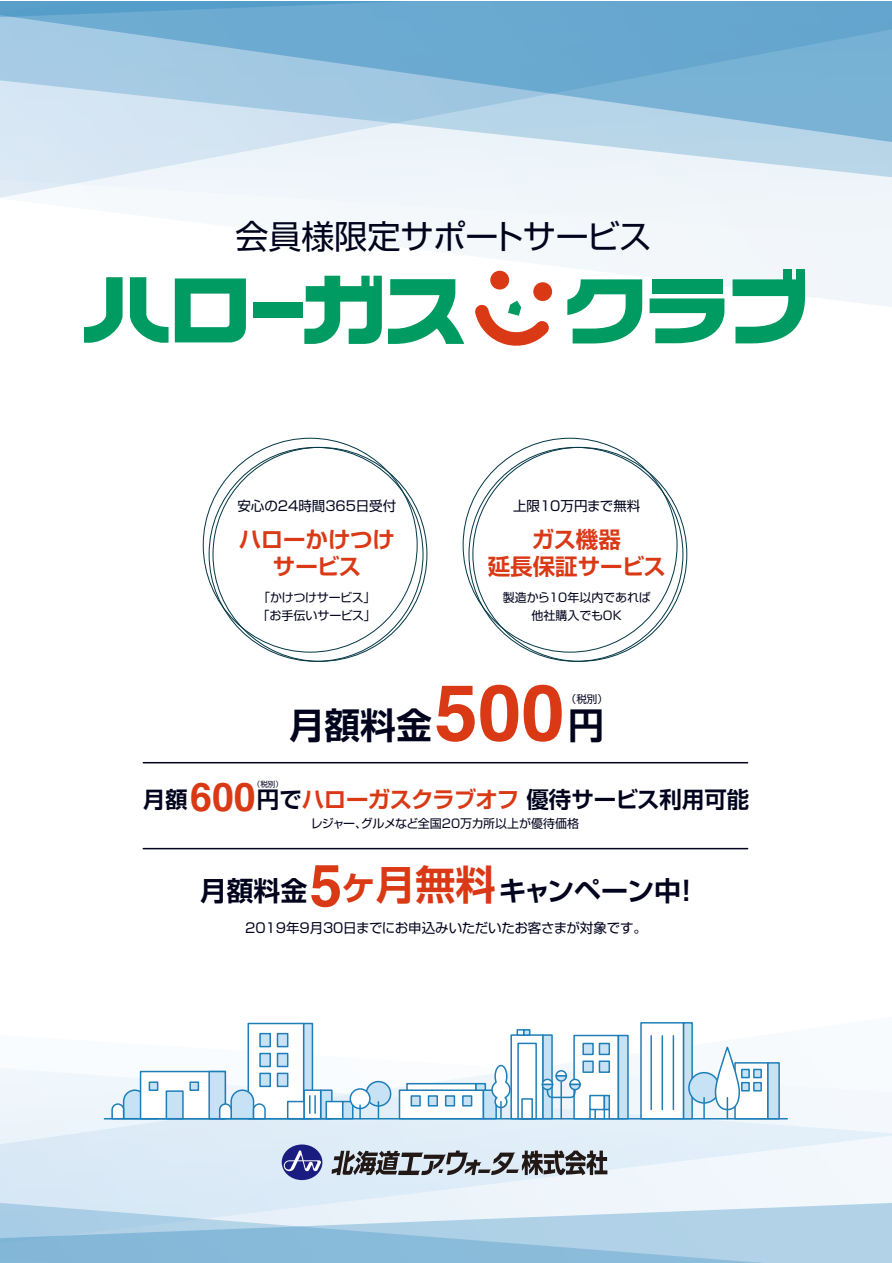
<style>
.page{position:relative;width:892px;height:1263px;background:#fff}
.page>*{position:absolute;margin:0;border:0;box-sizing:border-box;transform-origin:0 0}
.t1{font:700 36px "Shin Go Pro De";color:#02041d}
.t2{font:33px "Shin Go Pro";letter-spacing:-.01em;color:#02041d}
.t3{font:700 27px "Shin Go Pro De";letter-spacing:-.005em;color:#02041d}
.t4{font:700 22.5px "Shin Go Pro De";letter-spacing:-.02em;color:#02041d}
.t5{font:700 22.5px/27px "Shin Go Pro De";color:#da3915;text-align:center}
.t6{font:700 22.5px/27px "Shin Go Pro De";letter-spacing:-.02em;color:#da3915;text-align:center}
.t7{font:13.5px "Shin Go Pro";color:#02041d}
.t8{font:12px/18px "Shin Go Pro";letter-spacing:-.01em;color:#02041d}
.t9{font:10.5px "Shin Go Pro";color:#02041d}
.t10{font:7.5px "Shin Go Pro";color:#02041d}
.s1{font-family:"Helvetica";font-size:78px;color:#da3915}
.s2{font-family:"Helvetica";font-size:39.3px;color:#da3915}
.s3{color:#da3915}
.s4{font-family:"Helvetica";font-size:58.5px;color:#da3915}
.s5{font-size:40.5px;color:#da3915}
</style>
<div class="page">
<svg style="left:0;top:1022px;width:891px;height:109px"></svg>
<svg style="left:0;top:1131px;width:891px;height:71px;fill:#e0eef8"></svg>
<svg style="left:231px;top:1202px;width:660px;height:61px;background:#b2d2e7"></svg>
<svg style="left:0;top:1202px;width:231px;height:61px;background:#9fc7e1"></svg>
<svg style="left:129px;top:237px;width:762px;height:107px"></svg>
<svg style="left:0;top:178px;width:891px;height:59px"></svg>
<svg style="left:0;top:143px;width:891px;height:35px;background:#dfebf5"></svg>
<svg style="left:0;top:1px;width:891px;height:142px;background:#8ebddb"></svg>
<div style="left:282px;top:1144px;width:40px;height:36px;background:#1b1c80;border-radius:50%"></div>
<svg style="left:332px;top:1150px;width:275px;height:25px;background:#86898e"></svg>
<svg style="left:284px;top:1150px;width:37px;height:21px"></svg>
<svg style="left:111px;top:1089px;width:48px;height:31px"></svg>
<div style="left:140px;top:1071px;width:86px;height:48px;background:#fff;border:2px solid #1e7fb8"></div>
<div style="left:208px;top:1071px;width:18px;height:48px;background:#c7e1f5;border:2px solid #1e7fb8"></div>
<div style="left:166px;top:1090px;width:18px;height:29px;background:#c7e1f5;border:2px solid #1e7fb8"></div>
<div style="left:366px;top:1081px;width:25px;height:25px;background:#c7e1f5;border-radius:50%"></div>
<div style="left:365px;top:1081px;width:26px;height:26px;border:2px solid #1e7fb8;border-radius:50%"></div>
<svg style="left:378px;top:1102px;width:1px;height:16px"></svg>
<div style="left:247px;top:1023px;width:57px;height:96px;background:#fff;border:2px solid #1e7fb8"></div>
<div style="left:259px;top:1033px;width:12px;height:14px;background:#c7e1f5;border:2px solid #1e7fb8"></div>
<div style="left:277px;top:1033px;width:11px;height:14px;background:#c7e1f5;border:2px solid #1e7fb8"></div>
<div style="left:259px;top:1053px;width:12px;height:14px;background:#c7e1f5;border:2px solid #1e7fb8"></div>
<div style="left:277px;top:1053px;width:11px;height:14px;background:#c7e1f5;border:2px solid #1e7fb8"></div>
<div style="left:259px;top:1073px;width:12px;height:14px;background:#c7e1f5;border:2px solid #1e7fb8"></div>
<div style="left:277px;top:1073px;width:11px;height:14px;background:#c7e1f5;border:2px solid #1e7fb8"></div>
<div style="left:303px;top:1023px;width:10px;height:96px;background:#c7e1f5;border:2px solid #1e7fb8"></div>
<div style="left:189px;top:1081px;width:10px;height:10px;background:#c7e1f5;border:2px solid #1e7fb8"></div>
<div style="left:149px;top:1081px;width:9px;height:10px;background:#c7e1f5;border:2px solid #1e7fb8"></div>
<div style="left:510px;top:1034px;width:34px;height:85px;background:#fff;border:2px solid #1e7fb8"></div>
<div style="left:542px;top:1034px;width:11px;height:85px;background:#c7e1f5;border:2px solid #1e7fb8"></div>
<div style="left:517px;top:1043px;width:20px;height:76px;background:#fff;border:2px solid #1e7fb8"></div>
<div style="left:521px;top:1098px;width:12px;height:21px;background:#fff;border:2px solid #1e7fb8"></div>
<svg style="left:516px;top:1029px;width:7px;height:7px"></svg>
<svg style="left:523px;top:1029px;width:7px;height:7px"></svg>
<div style="left:399px;top:1089px;width:85px;height:30px;background:#fff"></div>
<div style="left:483px;top:1089px;width:14px;height:30px;background:#c7e1f5;border:2px solid #1e7fb8"></div>
<div style="left:411px;top:1095px;width:10px;height:11px;background:#c7e1f5;border:2px solid #1e7fb8"></div>
<div style="left:428px;top:1095px;width:10px;height:11px;background:#c7e1f5;border:2px solid #1e7fb8"></div>
<div style="left:445px;top:1095px;width:10px;height:11px;background:#c7e1f5;border:2px solid #1e7fb8"></div>
<div style="left:462px;top:1095px;width:10px;height:11px;background:#c7e1f5;border:2px solid #1e7fb8"></div>
<svg style="left:406px;top:1083px;width:69px;height:8px"></svg>
<svg style="left:475px;top:1083px;width:11px;height:8px"></svg>
<svg style="left:218px;top:1089px;width:48px;height:31px"></svg>
<div style="left:287px;top:1101px;width:18px;height:18px;background:#fff;border:2px solid #1e7fb8"></div>
<div style="left:320px;top:1089px;width:13px;height:30px;background:#c7e1f5;border:2px solid #1e7fb8"></div>
<div style="left:303px;top:1089px;width:18px;height:30px;background:#fff;border:2px solid #1e7fb8"></div>
<div style="left:325px;top:1101px;width:18px;height:18px;background:#fff;border:2px solid #1e7fb8"></div>
<div style="left:342px;top:1101px;width:11px;height:18px;background:#c7e1f5;border:2px solid #1e7fb8"></div>
<svg style="left:309px;top:1096px;width:7px;height:17px"></svg>
<svg style="left:490px;top:1064px;width:21px;height:54px"></svg>
<div style="left:350px;top:1089px;width:20px;height:19px;background:#fff;border-radius:50%"></div>
<div style="left:349px;top:1088px;width:22px;height:21px;border:2px solid #1e7fb8;border-radius:50%"></div>
<svg style="left:359px;top:1105px;width:2px;height:13px"></svg>
<hr style="left:104px;top:1118px;width:683px;height:1px;background:#1e7fb8">
<div style="left:573px;top:1035px;width:46px;height:84px;background:#fff;border:2px solid #1e7fb8"></div>
<div style="left:618px;top:1035px;width:11px;height:84px;background:#c7e1f5;border:2px solid #1e7fb8"></div>
<div style="left:582px;top:1043px;width:12px;height:12px;background:#c7e1f5;border:2px solid #1e7fb8"></div>
<div style="left:599px;top:1043px;width:11px;height:12px;background:#c7e1f5;border:2px solid #1e7fb8"></div>
<div style="left:582px;top:1060px;width:12px;height:13px;background:#c7e1f5;border:2px solid #1e7fb8"></div>
<div style="left:599px;top:1060px;width:11px;height:13px;background:#c7e1f5;border:2px solid #1e7fb8"></div>
<div style="left:734px;top:1062px;width:35px;height:57px;background:#fff;border:2px solid #1e7fb8"></div>
<div style="left:767px;top:1062px;width:13px;height:57px;background:#c7e1f5;border:2px solid #1e7fb8"></div>
<div style="left:741px;top:1069px;width:9px;height:9px;background:#c7e1f5;border:2px solid #1e7fb8"></div>
<div style="left:753px;top:1069px;width:9px;height:9px;background:#c7e1f5;border:2px solid #1e7fb8"></div>
<div style="left:741px;top:1082px;width:9px;height:9px;background:#c7e1f5;border:2px solid #1e7fb8"></div>
<div style="left:753px;top:1082px;width:9px;height:9px;background:#c7e1f5;border:2px solid #1e7fb8"></div>
<div style="left:640px;top:1022px;width:44px;height:97px;background:#fff;border:2px solid #1e7fb8"></div>
<div style="left:683px;top:1022px;width:10px;height:97px;background:#c7e1f5;border:2px solid #1e7fb8"></div>
<hr style="left:650px;top:1036px;width:2px;height:73px;background:#1e7fb8">
<hr style="left:661px;top:1036px;width:2px;height:73px;background:#1e7fb8">
<hr style="left:673px;top:1036px;width:1px;height:73px;background:#1e7fb8">
<div style="left:689px;top:1073px;width:30px;height:30px;background:#c7e1f5;border-radius:50%"></div>
<div style="left:688px;top:1072px;width:32px;height:32px;border:2px solid #1e7fb8;border-radius:50%"></div>
<hr style="left:703px;top:1098px;width:2px;height:21px;background:#1e7fb8">
<svg style="left:714px;top:1046px;width:27px;height:73px"></svg>
<hr style="left:560px;top:1082px;width:2px;height:37px;background:#1e7fb8">
<svg style="left:541px;top:1069px;width:40px;height:30px"></svg>
<div style="left:589px;top:1095px;width:16px;height:15px;background:#fff;border:2px solid #1e7fb8"></div>
<svg style="left:604px;top:1095px;width:6px;height:14px"></svg>
<svg style="left:589px;top:1109px;width:7px;height:10px"></svg>
<svg style="left:604px;top:1109px;width:6px;height:10px"></svg>
<div style="left:533px;top:282px;width:19px;height:19px;background:#da3915;border-radius:50%"></div>
<div style="left:490px;top:271px;width:19px;height:19px;background:#da3915;border-radius:50%"></div>
<svg style="left:474px;top:301px;width:75px;height:45px"></svg>
<svg style="left:84px;top:277px;width:39px;height:66px"></svg>
<svg style="left:130px;top:277px;width:39px;height:66px"></svg>
<div style="left:253px;top:302px;width:50px;height:16px;background:#009b63"></div>
<svg style="left:304px;top:276px;width:78px;height:68px"></svg>
<svg style="left:388px;top:279px;width:76px;height:65px"></svg>
<svg style="left:175px;top:278px;width:71px;height:64px"></svg>
<svg style="left:567px;top:279px;width:75px;height:64px"></svg>
<div style="left:651px;top:279px;width:71px;height:15px;background:#009b63"></div>
<svg style="left:649px;top:298px;width:75px;height:45px"></svg>
<svg style="left:732px;top:279px;width:73px;height:64px"></svg>
<div style="left:797px;top:269px;width:8px;height:12px;background:#009b63"></div>
<div style="left:783px;top:269px;width:9px;height:12px;background:#009b63"></div>
<hr style="left:143px;top:848px;width:604px;height:1px;background:#02041d">
<hr style="left:143px;top:762px;width:604px;height:1px;background:#02041d">
<h2 class="t2" style="left:236px;top:209px;width:417px">会員様限定サポートサービス</h2>
<p class="t7" style="left:237px;top:495px;width:160px">安心の24時間365日受付</p>
<p class="t7" style="left:513px;top:495px;width:129px">上限10万円まで無料</p>
<h3 class="t6" style="left:239px;top:523px;width:158px">ハローかけつけサービス</h3>
<h3 class="t5" style="left:488px;top:523px;width:180px">ガス機器<br>延長保証サービス</h3>
<p class="t8" style="left:258px;top:586px;width:120px">「かけつけサービス」「お手伝いサービス」</p>
<p class="t8" style="left:503px;top:586px;width:149px;text-align:center">製造から10年以内であれば他社購入でもOK</p>
<h1 class="t1" style="left:289px;top:696px;width:317px">月額料金<span class="s1">500</span>円</h1>
<p class="t9" style="left:566px;top:690px;width:43px">（税別）</p>
<p class="t10" style="left:253px;top:777px;width:31px">（税別）</p>
<h3 class="t4" style="left:143px;top:780px;width:608px">月額<span class="s2">600</span>円で<span class="s3">ハローガスクラブオフ</span> 優待サービス利用可能</h3>
<p class="t8" style="left:311px;top:813px;width:270px">レジャー、グルメなど全国20万カ所以上が優待価格</p>
<h3 class="t3" style="left:200px;top:868px;width:501px">月額料金<span class="s4">5</span><span class="s5">ヶ月無料</span>キャンペーン中！</h3>
<p class="t7" style="left:245px;top:917px;width:403px">2019年9月30日までにお申込みいただいたお客さまが対象です。</p>
</div>
